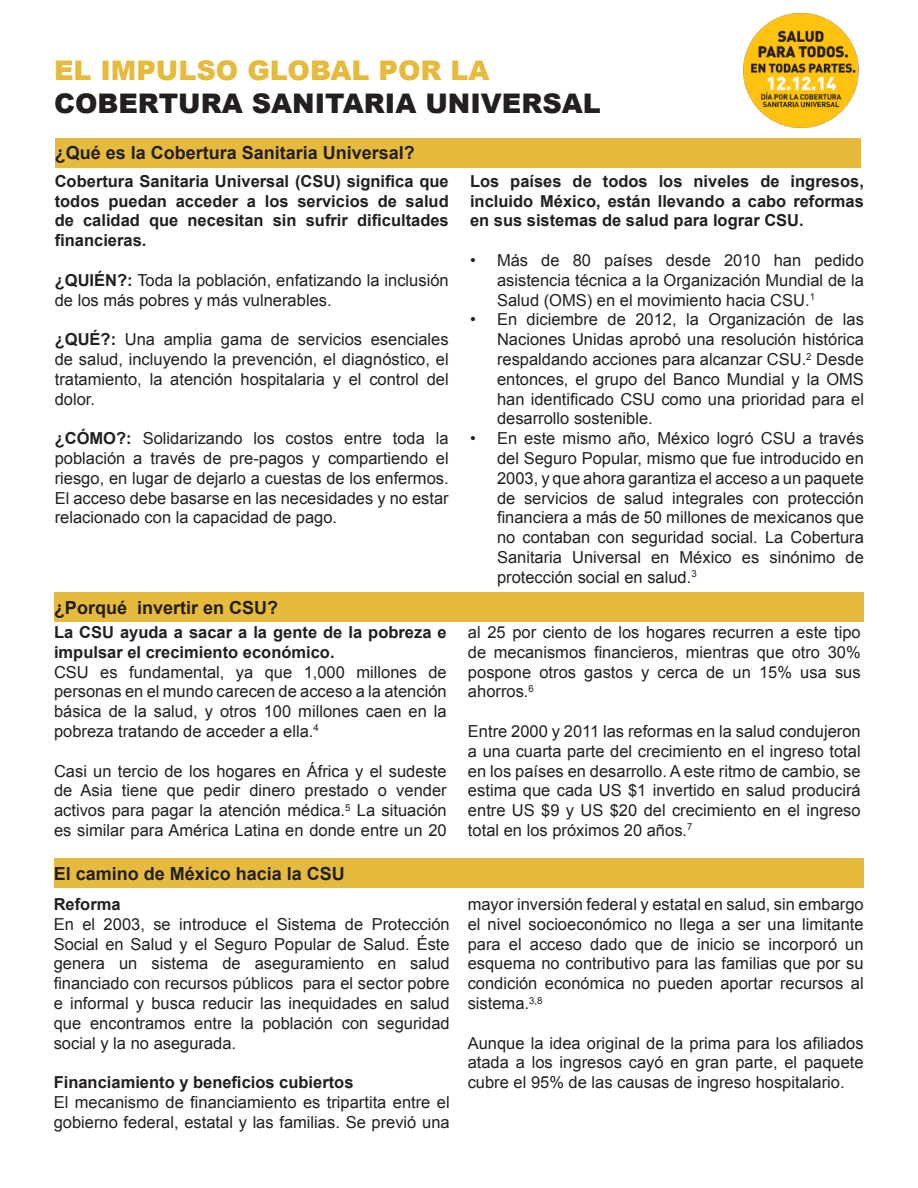
<style>
.page{position:relative;width:918px;height:1188px;background:#fff}
.page>*{position:absolute;margin:0;border:0;box-sizing:border-box;transform-origin:0 0}
.t1{font:900 27px "Arial";color:#231f20}
.t2{font:900 27px "Arial";color:#e6ba3d}
.t3{font:700 18px "Arial";color:#231f20}
.t4{font:16.5px/19.8px "Arial";color:#231f20;text-align:justify}
.t5{font:700 16.5px/19.8px "Arial";color:#231f20;text-align:justify}
.s1{font-weight:700}
</style>
<div class="page">
<img style="left:743px;top:13px;width:116px;height:115px">
<div style="left:55px;top:138px;width:806px;height:30px;background:#e6ba3d"></div>
<div style="left:54px;top:592px;width:810px;height:30px;background:#e6ba3d"></div>
<div style="left:54px;top:858px;width:810px;height:30px;background:#e6ba3d"></div>
<p class="t2" style="left:54px;top:51px;width:437px">EL IMPULSO GLOBAL POR LA</p>
<p class="t1" style="left:54px;top:84px;width:548px">COBERTURA SANITARIA UNIVERSAL</p>
<p class="t3" style="left:55px;top:141px;width:362px">¿Qué es la Cobertura Sanitaria Universal?</p>
<p class="t5" style="left:55px;top:172px;width:396px">Cobertura Sanitaria Universal (CSU) significa que todos puedan acceder a los servicios de salud de calidad que necesitan sin sufrir dificultades financieras.</p>
<p class="t4" style="left:55px;top:270px;width:395px"><span class="s1">¿QUIÉN?:</span> Toda la población, enfatizando la inclusión de los más pobres y más vulnerables.</p>
<p class="t4" style="left:55px;top:330px;width:395px"><span class="s1">¿QUÉ?:</span> Una amplia gama de servicios esenciales de salud, incluyendo la prevención, el diagnóstico, el tratamiento, la atención hospitalaria y el control del dolor.</p>
<p class="t4" style="left:55px;top:429px;width:396px"><span class="s1">¿CÓMO?:</span> Solidarizando los costos entre toda la población a través de pre-pagos y compartiendo el riesgo, en lugar de dejarlo a cuestas de los enfermos.<br>El acceso debe basarse en las necesidades y no estar relacionado con la capacidad de pago.</p>
<p class="t5" style="left:470px;top:172px;width:395px">Los países de todos los niveles de ingresos, incluido México, están llevando a cabo reformas en sus sistemas de salud para lograr CSU.</p>
<p class="t4" style="left:497px;top:251px;width:368px;text-indent:-27px">• Más de 80 países desde 2010 han pedido asistencia técnica a la Organización Mundial de la Salud (OMS) en el movimiento hacia CSU.<sup>1</sup></p>
<p class="t4" style="left:497px;top:310px;width:368px;text-indent:-27px">• En diciembre de 2012, la Organización de las Naciones Unidas aprobó una resolución histórica respaldando acciones para alcanzar CSU.<sup>2</sup> Desde entonces, el grupo del Banco Mundial y la OMS han identificado CSU como una prioridad para el desarrollo sostenible.</p>
<p class="t4" style="left:497px;top:429px;width:368px;text-indent:-27px">• En este mismo año, México logró CSU a través del Seguro Popular, mismo que fue introducido en 2003, y que ahora garantiza el acceso a un paquete de servicios de salud integrales con protección financiera a más de 50 millones de mexicanos que no contaban con seguridad social. La Cobertura Sanitaria Universal en México es sinónimo de protección social en salud.<sup>3</sup></p>
<p class="t3" style="left:54px;top:595px;width:226px">¿Porqué invertir en CSU?</p>
<p class="t5" style="left:54px;top:623px;width:394px">La CSU ayuda a sacar a la gente de la pobreza e impulsar el crecimiento económico.</p>
<p class="t4" style="left:54px;top:662px;width:394px">CSU es fundamental, ya que 1,000 millones de personas en el mundo carecen de acceso a la atención básica de la salud, y otros 100 millones caen en la pobreza tratando de acceder a ella.<sup>4</sup></p>
<p class="t4" style="left:54px;top:761px;width:394px">Casi un tercio de los hogares en África y el sudeste de Asia tiene que pedir dinero prestado o vender activos para pagar la atención médica.<sup>5</sup> La situación es similar para América Latina en donde entre un 20</p>
<p class="t3" style="left:54px;top:862px;width:293px">El camino de México hacia la CSU</p>
<p class="t5" style="left:54px;top:895px;width:68px">Reforma</p>
<p class="t4" style="left:54px;top:914px;width:397px">En el 2003, se introduce el Sistema de Protección Social en Salud y el Seguro Popular de Salud. Éste genera un sistema de aseguramiento en salud financiado con recursos públicos para el sector pobre e informal y busca reducir las inequidades en salud que encontramos entre la población con seguridad social y la no asegurada.</p>
<p class="t5" style="left:54px;top:1073px;width:301px">Financiamiento y beneficios cubiertos</p>
<p class="t4" style="left:54px;top:1093px;width:398px">El mecanismo de financiamiento es tripartita entre el gobierno federal, estatal y las familias. Se previó una</p>
<p class="t4" style="left:468px;top:622px;width:394px">al 25 por ciento de los hogares recurren a este tipo de mecanismos financieros, mientras que otro 30% pospone otros gastos y cerca de un 15% usa sus ahorros.<sup>6</sup></p>
<p class="t4" style="left:468px;top:721px;width:394px">Entre 2000 y 2011 las reformas en la salud condujeron a una cuarta parte del crecimiento en el ingreso total en los países en desarrollo. A este ritmo de cambio, se estima que cada US $1 invertido en salud producirá entre US $9 y US $20 del crecimiento en el ingreso total en los próximos 20 años.<sup>7</sup></p>
<p class="t4" style="left:468px;top:895px;width:397px">mayor inversión federal y estatal en salud, sin embargo el nivel socioeconómico no llega a ser una limitante para el acceso dado que de inicio se incorporó un esquema no contributivo para las familias que por su condición económica no pueden aportar recursos al sistema.<sup>3,8</sup></p>
<p class="t4" style="left:468px;top:1033px;width:397px">Aunque la idea original de la prima para los afiliados atada a los ingresos cayó en gran parte, el paquete cubre el 95% de las causas de ingreso hospitalario.</p>
</div>
